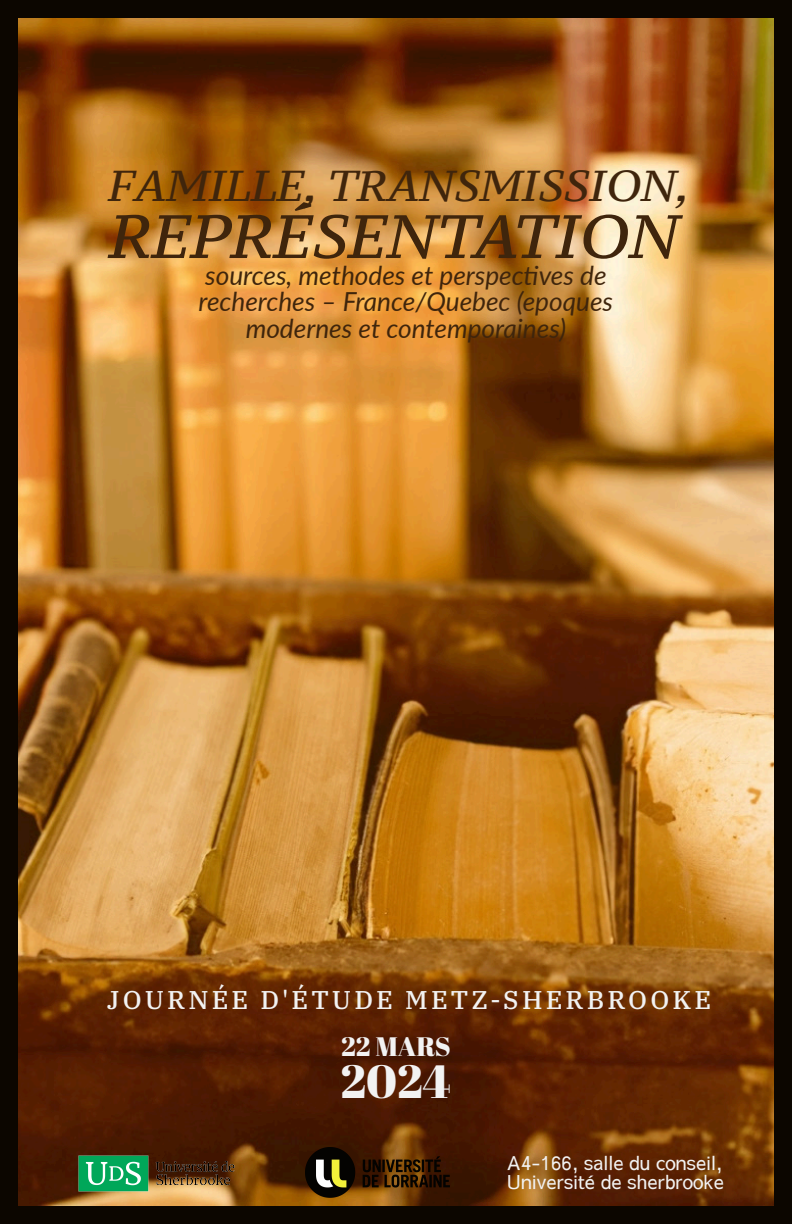
<style>
.page{position:relative;width:792px;height:1224px;background:#0c0600}
.page>*{position:absolute;margin:0;border:0;box-sizing:border-box;transform-origin:0 0}
.t1{font:italic 61.1px "PT Serif Caption";color:#3f250c}
.t2{font:46.6px "Abril Fatface";color:#f2f2f2}
.t3{font:italic 43.1px "PT Serif Caption";color:#3f250c}
.t4{font:26.7px "Abril Fatface";color:#f2f2f2}
.t5{font:italic 26.2px/26.2px "Lato";color:#3f250c;text-align:center}
.t6{font:500 25.7px "IBM Plex Serif";letter-spacing:.12em;color:#f2f2f2}
.t7{font:500 19.1px/19.5px "Sawarabi Gothic";color:#f2f2f2}
</style>
<div class="page">
<img style="left:18px;top:18px;width:755px;height:1188px">
<img style="left:65px;top:1142px;width:183px;height:64px">
<img style="left:305px;top:1147px;width:145px;height:50px">
<h3 class="t3" style="left:108px;top:158px;width:582px">FAMILLE, TRANSMISSION,</h3>
<h1 class="t1" style="left:109px;top:197px;width:571px">REPRÉSENTATION</h1>
<p class="t5" style="left:198px;top:261px;width:416px">sources, methodes et perspectives de recherches – France/Quebec (epoques modernes et contemporaines)</p>
<p class="t6" style="left:107px;top:980px;width:605px">JOURNÉE D'ÉTUDE METZ-SHERBROOKE</p>
<p class="t4" style="left:341px;top:1027px;width:111px">22 MARS</p>
<h2 class="t2" style="left:340px;top:1049px;width:112px">2024</h2>
<p class="t7" style="left:507px;top:1152px;width:218px">A4-166, salle du conseil,<br>Université de sherbrooke</p>
</div>
